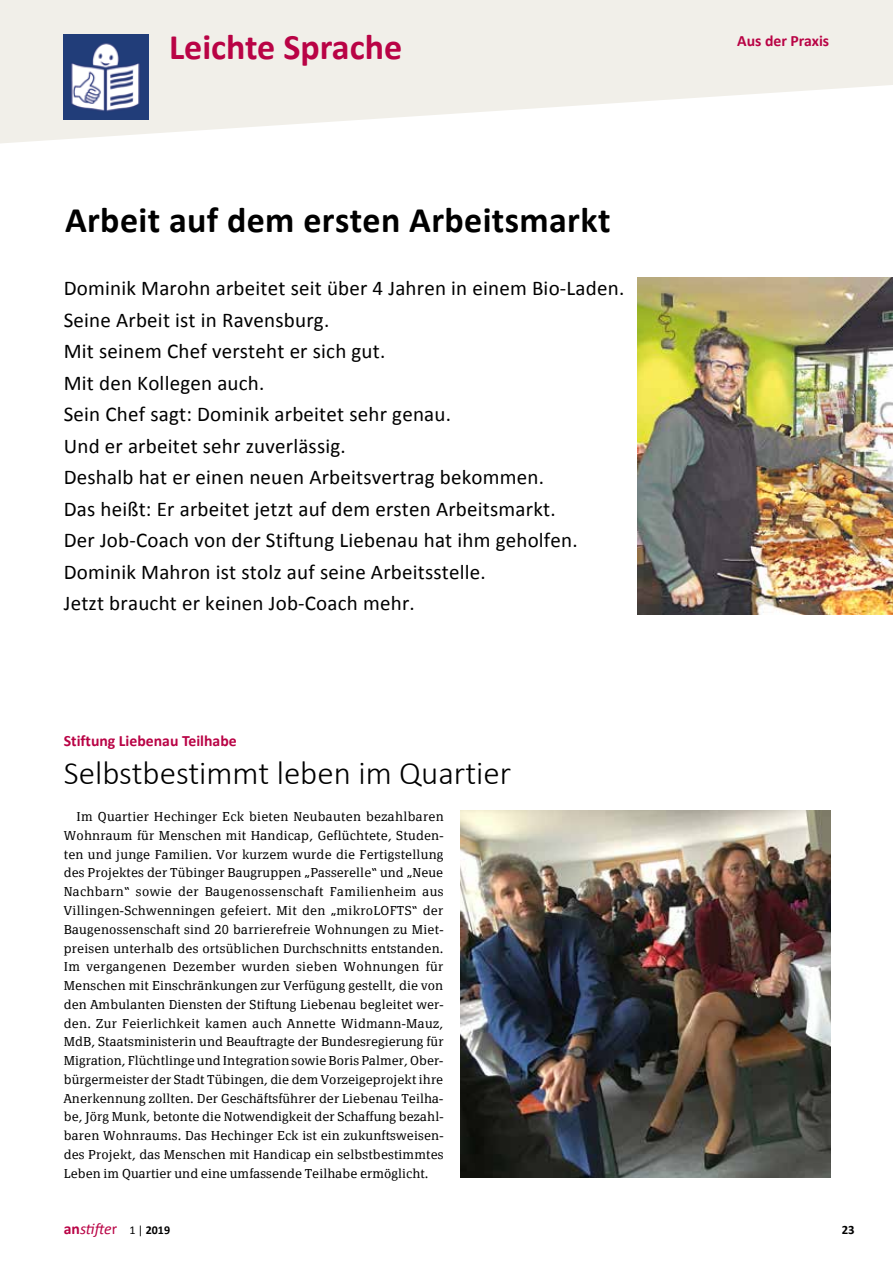
<style>
.page{position:relative;width:893px;height:1263px;background:#fff}
.page>*{position:absolute;margin:0;border:0;box-sizing:border-box;transform-origin:0 0}
.t1{font:700 36px "Calibri";letter-spacing:.01em;color:#000}
.t2{font:700 36px "Calibri";color:#b90345}
.t3{font:300 33px "Calibri";color:#000}
.t4{font:21px/31.5px "Calibri";letter-spacing:.01em;color:#000}
.t5{font:700 15.75px "Calibri";color:#b90345}
.t6{font:italic 15.75px "Calibri";color:#b90345}
.t7{font:300 12.75px/18.8px "Page Serif TF";letter-spacing:.01em;color:#000;text-align:justify}
.t8{font:700 12.75px "Calibri";color:#000}
.s1{font-weight:700;font-style:normal}
.s2{font-style:normal}
.s3{font-style:normal;font-size:12px;color:#000}
.s4{font-weight:700;font-style:normal;font-size:12px;color:#000}
</style>
<div class="page">
<svg style="left:0;top:0;width:893px;height:143px;fill:#f1efe9"></svg>
<img style="left:460px;top:810px;width:370px;height:368px">
<img style="left:637px;top:277px;width:256px;height:337px">
<img style="left:64px;top:35px;width:84px;height:84px">
<h1 class="t2" style="left:169px;top:24px;width:235px">Leichte Sprache</h1>
<h1 class="t1" style="left:65px;top:197px;width:547px">Arbeit auf dem ersten Arbeitsmarkt</h1>
<p class="t4" style="left:64px;top:273px;width:562px">Dominik Marohn arbeitet seit über 4 Jahren in einem Bio-Laden.<br>Seine Arbeit ist in Ravensburg.<br>Mit seinem Chef versteht er sich gut.<br>Mit den Kollegen auch.<br>Sein Chef sagt: Dominik arbeitet sehr genau.<br>Und er arbeitet sehr zuverlässig.<br>Deshalb hat er einen neuen Arbeitsvertrag bekommen.<br>Das heißt: Er arbeitet jetzt auf dem ersten Arbeitsmarkt.<br>Der Job-Coach von der Stiftung Liebenau hat ihm geholfen.<br>Dominik Mahron ist stolz auf seine Arbeitsstelle.<br>Jetzt braucht er keinen Job-Coach mehr.</p>
<p class="t5" style="left:64px;top:731px;width:174px">Stiftung Liebenau Teilhabe</p>
<h2 class="t3" style="left:64px;top:752px;width:449px">Selbstbestimmt leben im Quartier</h2>
<p class="t7" style="left:64px;top:807px;width:381px;text-indent:13px">Im Quartier Hechinger Eck bieten Neubauten bezahlbaren Wohnraum für Menschen mit Handicap, Geflüchtete, Studen&shy;ten und junge Familien. Vor kurzem wurde die Fertigstellung des Projektes der Tübinger Baugruppen „Passerelle“ und „Neue Nachbarn“ sowie der Baugenossenschaft Familienheim aus Villingen-Schwenningen gefeiert. Mit den „mikroLOFTS“ der Baugenossenschaft sind 20 barrierefreie Wohnungen zu Miet&shy;preisen unterhalb des ortsüblichen Durchschnitts entstanden.<br>Im vergangenen Dezember wurden sieben Wohnungen für Menschen mit Einschränkungen zur Verfügung gestellt, die von den Ambulanten Diensten der Stiftung Liebenau begleitet wer&shy;den. Zur Feierlichkeit kamen auch Annette Widmann-Mauz, MdB, Staatsministerin und Beauftragte der Bundesregierung für Migration, Flüchtlinge und Integration sowie Boris Palmer, Ober&shy;bürgermeister der Stadt Tübingen, die dem Vorzeigeprojekt ihre Anerkennung zollten. Der Geschäftsführer der Liebenau Teilha&shy;be, Jörg Munk, betonte die Notwendigkeit der Schaffung bezahl&shy;baren Wohnraums. Das Hechinger Eck ist ein zukunftsweisen&shy;des Projekt, das Menschen mit Handicap ein selbstbestimmtes Leben im Quartier und eine umfassende Teilhabe ermöglicht.</p>
<p class="t5" style="left:737px;top:31px;width:94px">Aus der Praxis</p>
<p class="t6" style="left:64px;top:1218px;width:108px"><span class="s1">an</span>stifte<span class="s2">r</span> <span class="s3">1 |</span> <span class="s4">2019</span></p>
<p class="t8" style="left:842px;top:1222px;width:14px">23</p>
</div>
